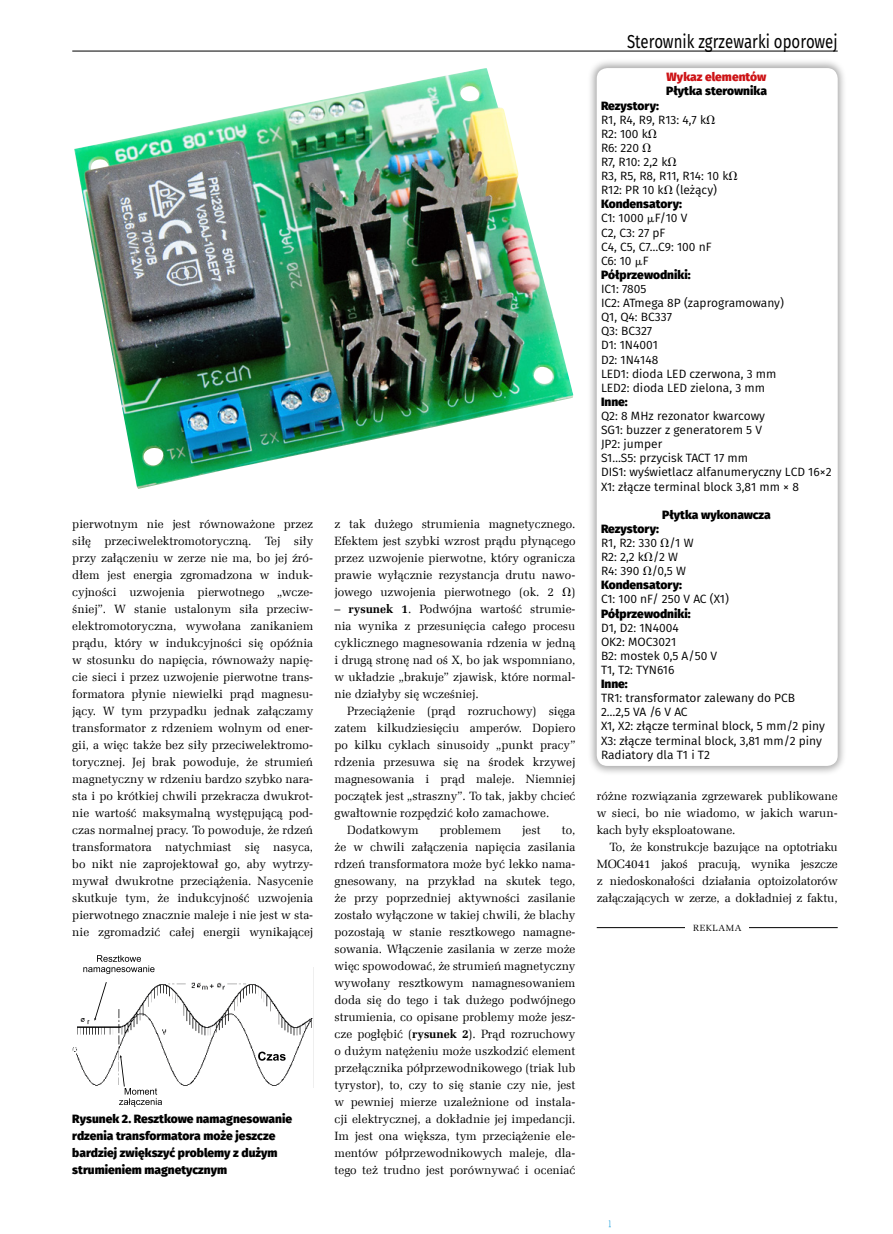
<style>
.page{position:relative;width:893px;height:1234px;background:#fff}
.page>*{position:absolute;margin:0;border:0;box-sizing:border-box;transform-origin:0 0}
.t1{font:18.75px "Fira Sans";color:#000;scale:.8 1}
._1_Body{font:12px/17px "Zapf Ellipt EU";color:#000;text-align:justify}
._4_Podpis{font:12px/14.1px "Fira Sans";color:#000}
._4_Podpis-2{font:800 12px/17px "Fira Sans";color:#000}
._1_Body-2{font:9px "Zapf Ellipt EU";letter-spacing:.075em;color:#000}
.s1{font-family:"Math With Greek"}
.s2{font-weight:700}
.s3{color:#cd1316}
.s4{font-weight:800}
</style>
<div class="page">
<svg style="left:609px;top:1220px;width:2px;height:6px"></svg>
<hr style="left:597px;top:927px;width:241px;height:1px;background:#000">
<div style="left:685px;top:918px;width:64px;height:17px;background:#fff"></div>
<hr style="left:72px;top:51px;width:766px;height:1px;background:#000">
<div style="left:587px;top:58px;width:260px;height:717px;background:#000;opacity:.35"></div>
<div style="left:597px;top:68px;width:241px;height:697px;background:#fff;border-radius:11px"></div>
<img style="left:72px;top:973px;width:241px;height:113px">
<div style="left:119px;top:1049px;width:42px;height:37px;background:#fff"></div>
<svg style="left:94px;top:981px;width:13px;height:39px"></svg>
<div style="left:224px;top:1051px;width:23px;height:9px;background:#fff"></div>
<svg style="left:119px;top:1054px;width:43px;height:52px"></svg>
<svg style="left:83px;top:955px;width:72px;height:18px"></svg>
<svg style="left:258px;top:1051px;width:28px;height:9px"></svg>
<img style="left:74px;top:68px;width:499px;height:421px">
<p class="_1_Body" style="left:72px;top:515px;width:242px">pierwotnym nie jest równoważone przez siłę przeciwelektromotoryczną. Tej siły przy załączeniu w zerze nie ma, bo jej źró&shy;dłem jest energia zgromadzona w induk&shy;cyjności uzwojenia pierwotnego „wcze&shy;śniej”. W stanie ustalonym siła przeciw&shy;elektromotoryczna, wywołana zanikaniem prądu, który w indukcyjności się opóźnia w stosunku do napięcia, równoważy napię&shy;cie sieci i przez uzwojenie pierwotne trans&shy;formatora płynie niewielki prąd magnesu&shy;jący. W tym przypadku jednak załączamy transformator z rdzeniem wolnym od ener&shy;gii, a więc także bez siły przeciwelektromo&shy;torycznej. Jej brak powoduje, że strumień magnetyczny w rdzeniu bardzo szybko nara&shy;sta i po krótkiej chwili przekracza dwukrot&shy;nie wartość maksymalną występującą pod&shy;czas normalnej pracy. To powoduje, że rdzeń transformatora natychmiast się nasyca, bo nikt nie zaprojektował go, aby wytrzy&shy;mywał dwukrotne przeciążenia. Nasycenie skutkuje tym, że indukcyjność uzwojenia pierwotnego znacznie maleje i nie jest w sta&shy;nie zgromadzić całej energii wynikającej</p>
<p class="_1_Body" style="left:334px;top:515px;width:242px">z tak dużego strumienia magnetycznego.<br>Efektem jest szybki wzrost prądu płynącego przez uzwojenie pierwotne, który ogranicza prawie wyłącznie rezystancja drutu nawo&shy;jowego uzwojenia pierwotnego (ok. 2 <span class="s1">V</span>)</p>
<p class="_1_Body" style="left:334px;top:600px;width:242px">– <span class="s2">rysunek 1</span>. Podwójna wartość strumie-</p>
<p class="_1_Body" style="left:334px;top:617px;width:242px">nia wynika z przesunięcia całego procesu</p>
<p class="_1_Body" style="left:334px;top:634px;width:242px">cyklicznego magnesowania rdzenia w jedną</p>
<p class="_1_Body" style="left:334px;top:651px;width:242px">i drugą stronę nad oś X, bo jak wspomniano,</p>
<p class="_1_Body" style="left:334px;top:668px;width:242px">w układzie „brakuje” zjawisk, które normal-</p>
<p class="_1_Body" style="left:334px;top:685px;width:146px">nie działyby się wcześniej.</p>
<p class="_1_Body" style="left:347px;top:702px;width:230px">Przeciążenie (prąd rozruchowy) sięga</p>
<p class="_1_Body" style="left:334px;top:719px;width:242px">zatem kilkudziesięciu amperów. Dopiero</p>
<p class="_1_Body" style="left:334px;top:736px;width:242px">po kilku cyklach sinusoidy „punkt pracy”</p>
<p class="_1_Body" style="left:334px;top:753px;width:242px">rdzenia przesuwa się na środek krzywej</p>
<p class="_1_Body" style="left:334px;top:770px;width:242px">magnesowania i prąd maleje. Niemniej</p>
<p class="_1_Body" style="left:334px;top:787px;width:242px">początek jest „straszny”. To tak, jakby chcieć</p>
<p class="_1_Body" style="left:334px;top:804px;width:216px">gwałtownie rozpędzić koło zamachowe.</p>
<p class="_1_Body" style="left:347px;top:821px;width:73px">Dodatkowym</p>
<p class="_1_Body" style="left:440px;top:821px;width:63px">problemem</p>
<p class="_1_Body" style="left:522px;top:821px;width:20px">jest</p>
<p class="_1_Body" style="left:334px;top:821px;width:242px;text-indent:227px">to, że w chwili załączenia napięcia zasilania rdzeń transformatora może być lekko nama&shy;gnesowany, na przykład na skutek tego, że przy poprzedniej aktywności zasilanie zostało wyłączone w takiej chwili, że blachy pozostają w stanie resztkowego namagne&shy;sowania. Włączenie zasilania w zerze może więc spowodować, że strumień magnetyczny wywołany resztkowym namagnesowaniem doda się do tego i tak dużego podwójnego strumienia, co opisane problemy może jesz&shy;cze pogłębić (<span class="s2">rysunek 2</span>). Prąd rozruchowy o dużym natężeniu może uszkodzić element przełącznika półprzewodnikowego (triak lub tyrystor), to, czy to się stanie czy nie, jest w pewniej mierze uzależnione od instala&shy;cji elektrycznej, a dokładnie jej impedancji.<br>Im jest ona większa, tym przeciążenie ele&shy;mentów półprzewodnikowych maleje, dla&shy;tego też trudno jest porównywać i oceniać</p>
<p class="_4_Podpis-2" style="left:72px;top:1110px;width:221px">Rysunek 2. Resztkowe namagnesowanie rdzenia transformatora może jeszcze bardziej zwiększyć problemy z dużym strumieniem magnetycznym</p>
<p class="t1" style="left:627px;top:28px;width:265px">Sterownik zgrzewarki oporowej</p>
<p class="_4_Podpis-2" style="left:666px;top:70px;width:103px;line-height:14.1px"><span class="s3">Wykaz elementów<br></span>Płytka sterownika</p>
<p class="_4_Podpis" style="left:601px;top:98px;width:232px"><span class="s4">Rezystory:<br></span>R1, R4, R9, R13: 4,7 k<span class="s1">V<br></span>R2: 100 k<span class="s1">V<br></span>R6: 220 <span class="s1">V<br></span>R7, R10: 2,2 k<span class="s1">V<br></span>R3, R5, R8, R11, R14: 10 k<span class="s1">V<br></span>R12: PR 10 k<span class="s1">V</span> (leżący)<br><span class="s4">Kondensatory:<br></span>C1: 1000 <span class="s1">m</span>F/10 V<br>C2, C3: 27 pF<br>C4, C5, C7…C9: 100 nF<br>C6: 10 <span class="s1">m</span>F<br><span class="s4">Półprzewodniki:<br></span>IC1: 7805<br>IC2: ATmega 8P (zaprogramowany)<br>Q1, Q4: BC337<br>Q3: BC327<br>D1: 1N4001<br>D2: 1N4148<br>LED1: dioda LED czerwona, 3 mm<br>LED2: dioda LED zielona, 3 mm<br><span class="s4">Inne:<br></span>Q2: 8 MHz rezonator kwarcowy<br>SG1: buzzer z generatorem 5 V<br>JP2: jumper<br>S1…S5: przycisk TACT 17 mm<br>DIS1: wyświetlacz alfanumeryczny LCD 16×2<br>X1: złącze terminal block 3,81 mm × 8</p>
<p class="_4_Podpis-2" style="left:662px;top:506px;width:110px">Płytka wykonawcza</p>
<p class="_4_Podpis" style="left:601px;top:521px;width:225px"><span class="s4">Rezystory:<br></span>R1, R2: 330 <span class="s1">V</span>/1 W<br>R2: 2,2 k<span class="s1">V</span>/2 W<br>R4: 390 <span class="s1">V</span>/0,5 W<br><span class="s4">Kondensatory:<br></span>C1: 100 nF/ 250 V AC (X1)<br><span class="s4">Półprzewodniki:<br></span>D1, D2: 1N4004<br>OK2: MOC3021<br>B2: mostek 0,5 A/50 V<br>T1, T2: TYN616<br><span class="s4">Inne:<br></span>TR1: transformator zalewany do PCB<br>2…2,5 VA /6 V AC<br>X1, X2: złącze terminal block, 5 mm/2 piny<br>X3: złącze terminal block, 3,81 mm/2 piny<br>Radiatory dla T1 i T2</p>
<p class="_1_Body" style="left:597px;top:787px;width:242px">różne rozwiązania zgrzewarek publikowane</p>
<p class="_1_Body" style="left:597px;top:804px;width:242px">w sieci, bo nie wiadomo, w jakich warun-</p>
<p class="_1_Body" style="left:597px;top:821px;width:140px">kach były eksploatowane.</p>
<p class="_1_Body" style="left:609px;top:838px;width:230px">To, że konstrukcje bazujące na optotriaku</p>
<p class="_1_Body" style="left:597px;top:855px;width:242px">MOC4041 jakoś pracują, wynika jeszcze</p>
<p class="_1_Body" style="left:597px;top:872px;width:242px">z niedoskonałości działania optoizolatorów</p>
<p class="_1_Body" style="left:597px;top:889px;width:242px">załączających w zerze, a dokładniej z faktu,</p>
<p class="_1_Body-2" style="left:693px;top:922px;width:50px">REKLAMA</p>
</div>
